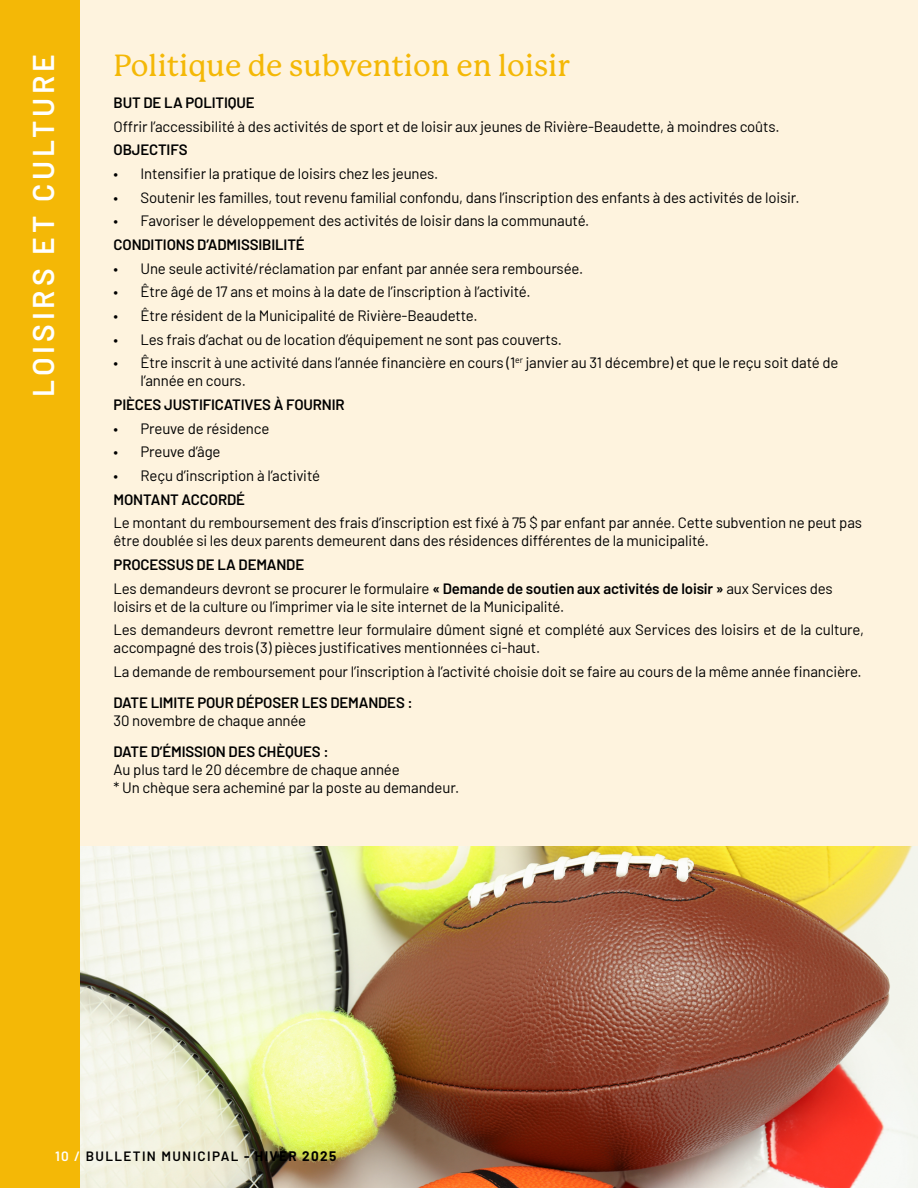
<style>
.page{position:relative;width:918px;height:1188px;background:#fff}
.page>*{position:absolute;margin:0;border:0;box-sizing:border-box;transform-origin:0 0}
.t1{font:500 30px "P Mackinac Pro";color:#f4b806}
.t2{font:600 30px "Barlow";letter-spacing:.13em;color:#fff}
.t3{font:15px/18px "Barlow";letter-spacing:-.01em;color:#000}
.t4{font:600 15px/23.7px "Barlow";letter-spacing:-.01em;color:#000}
.t5{font:600 13.5px "Barlow";letter-spacing:.1em;color:#000}
.s1{font-weight:400}
.s2{color:#fff}
.s3{font-weight:700}
</style>
<div class="page">
<img style="left:80px;top:846px;width:838px;height:342px">
<div style="left:0;top:0;width:918px;height:846px;background:#fef3de"></div>
<div style="left:0;top:0;width:80px;height:1188px;background:#f4b806"></div>
<h1 class="t2" style="left:21px;top:397px;width:345px;rotate:-90deg">LOISIRS ET CULTURE</h1>
<h1 class="t1" style="left:114px;top:49px;width:458px">Politique de subvention en loisir</h1>
<p class="t4" style="left:114px;top:89px;width:143px">BUT DE LA POLITIQUE</p>
<p class="t3" style="left:114px;top:116px;width:668px">Offrir l’accessibilité à des activités de sport et de loisir aux jeunes de Rivière-Beaudette, à moindres coûts.</p>
<p class="t4" style="left:114px;top:137px;width:75px">OBJECTIFS</p>
<p class="t3" style="left:114px;top:163px;width:326px">• Intensifier la pratique de loisirs chez les jeunes.</p>
<p class="t3" style="left:114px;top:187px;width:688px">• Soutenir les familles, tout revenu familial confondu, dans l’inscription des enfants à des activités de loisir.</p>
<p class="t3" style="left:114px;top:211px;width:477px">• Favoriser le développement des activités de loisir dans la communauté.</p>
<p class="t4" style="left:114px;top:231px;width:193px">CONDITIONS D’ADMISSIBILITÉ</p>
<p class="t3" style="left:114px;top:258px;width:471px">• Une seule activité/réclamation par enfant par année sera remboursée.</p>
<p class="t3" style="left:114px;top:282px;width:419px">• Être âgé de 17 ans et moins à la date de l’inscription à l’activité.</p>
<p class="t3" style="left:114px;top:305px;width:366px">• Être résident de la Municipalité de Rivière-Beaudette.</p>
<p class="t3" style="left:114px;top:329px;width:450px">• Les frais d’achat ou de location d’équipement ne sont pas couverts.</p>
<p class="t3" style="left:141px;top:353px;width:699px;text-indent:-27px">• Être inscrit à une activité dans l’année financière en cours (1<sup>er</sup> janvier au 31 décembre) et que le reçu soit daté de l’année en cours.</p>
<p class="t4" style="left:114px;top:391px;width:233px">PIÈCES JUSTIFICATIVES À FOURNIR</p>
<p class="t3" style="left:114px;top:418px;width:157px">• Preuve de résidence</p>
<p class="t3" style="left:114px;top:442px;width:109px">• Preuve d’âge</p>
<p class="t3" style="left:114px;top:465px;width:208px">• Reçu d’inscription à l’activité</p>
<p class="t4" style="left:114px;top:486px;width:133px">MONTANT ACCORDÉ</p>
<p class="t3" style="left:114px;top:513px;width:750px">Le montant du remboursement des frais d’inscription est fixé à 75 $ par enfant par année. Cette subvention ne peut pas être doublée si les deux parents demeurent dans des résidences différentes de la municipalité.</p>
<p class="t4" style="left:114px;top:552px;width:721px">PROCESSUS DE LA DEMANDE<br><span class="s1">Les demandeurs devront se procurer le formulaire</span> « Demande de soutien aux activités de loisir » <span class="s1">aux Services des</span></p>
<p class="t3" style="left:114px;top:593px;width:752px;line-height:23.7px">loisirs et de la culture ou l’imprimer via le site internet de la Municipalité.<br>Les demandeurs devront remettre leur formulaire dûment signé et complété aux Services des loisirs et de la culture,</p>
<p class="t3" style="left:114px;top:635px;width:750px;line-height:23.7px">accompagné des trois (3) pièces justificatives mentionnées ci-haut.<br>La demande de remboursement pour l’inscription à l’activité choisie doit se faire au cours de la même année financière.</p>
<p class="t4" style="left:114px;top:690px;width:301px">DATE LIMITE POUR DÉPOSER LES DEMANDES :</p>
<p class="t3" style="left:114px;top:711px;width:194px">30 novembre de chaque année</p>
<p class="t4" style="left:114px;top:739px;width:217px">DATE D’ÉMISSION DES CHÈQUES :</p>
<p class="t3" style="left:114px;top:760px;width:347px">Au plus tard le 20 décembre de chaque année<br>* Un chèque sera acheminé par la poste au demandeur.</p>
<p class="t5" style="left:55px;top:1146px;width:283px"><span class="s2">10 /</span> BULLETIN MUNICIPAL <span class="s3">- HIVER 2025</span></p>
</div>
